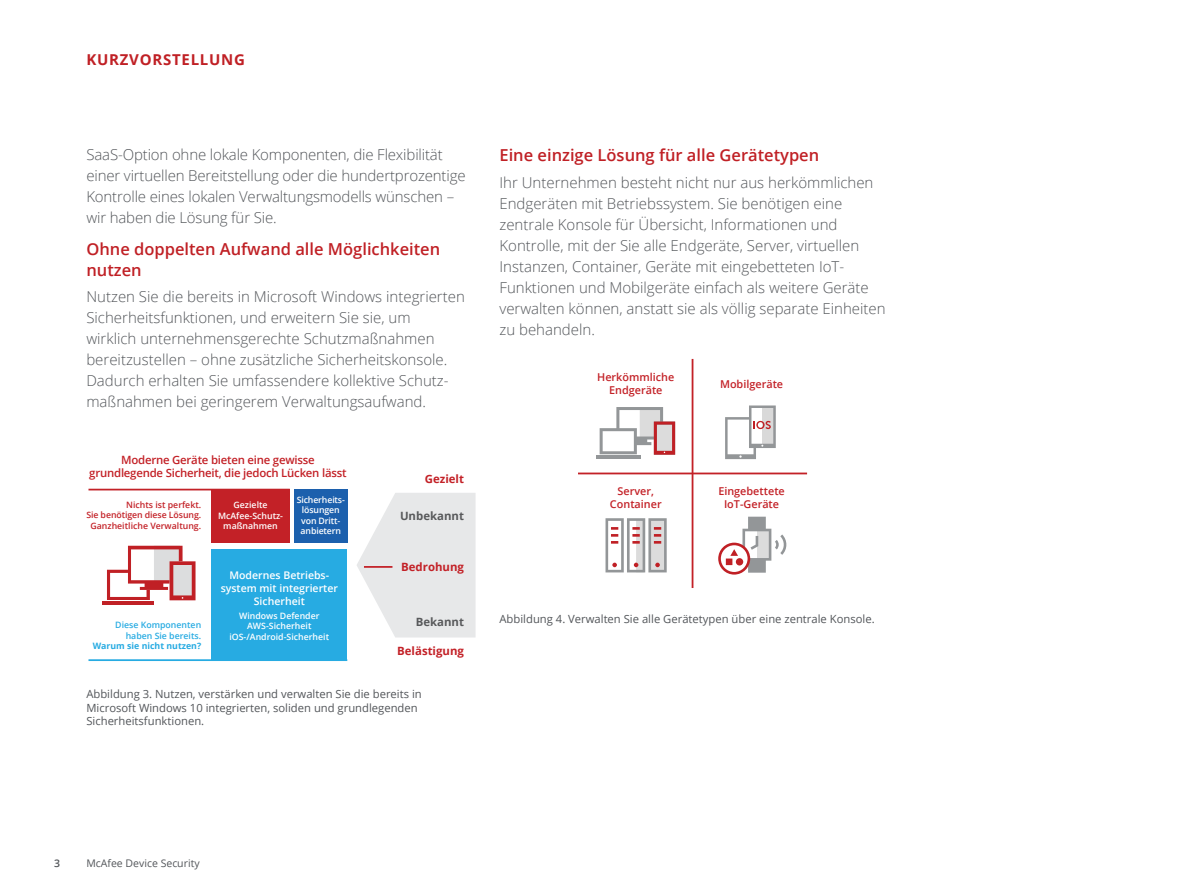
<style>
.page{position:relative;width:1188px;height:891px;background:#fff}
.page>*{position:absolute;margin:0;border:0;box-sizing:border-box;transform-origin:0 0}
.t1{font:600 16.5px/21px "Open Sans";color:#c02025}
.t2{font:300 15px/21px "Open Sans";color:#53565a}
.t3{font:700 15px "Open Sans";letter-spacing:.05em;color:#c02025}
.t4{font:600 11.4px/13.6px "Open Sans";letter-spacing:-.02em;color:#c32127;text-align:center}
.t5{font:700 11.4px "Open Sans";color:#c32127}
.t6{font:700 11.4px "Open Sans";color:#58595b}
.t7{font:11.25px/13.5px "Open Sans";color:#53565a}
.t8{font:600 10.8px/13px "Open Sans";color:#c32127;text-align:center}
.t9{font:600 10.5px/12.6px "Open Sans";color:#fff;text-align:center}
.t10{font:10.5px "Open Sans";color:#53565a}
.t11{font:600 10.5px "Open Sans";color:#53565a}
.t12{font:600 8.7px/10.5px "Open Sans";color:#fff;text-align:center}
.t13{font:600 8.7px/10.5px "Open Sans";color:#c32127;text-align:right}
.t14{font:600 8.7px/10.5px "Open Sans";color:#27abe2;text-align:right}
.t15{font:700 8.7px "Open Sans";color:#27abe2}
</style>
<div class="page">
<svg style="left:357px;top:493px;width:119px;height:145px"></svg>
<hr style="left:103px;top:601px;width:51px;height:4px;background:#c02025">
<svg style="left:107px;top:546px;width:89px;height:54px"></svg>
<div style="left:211px;top:490px;width:79px;height:53px;background:#c32127"></div>
<div style="left:211px;top:549px;width:136px;height:111px;background:#27abe2"></div>
<div style="left:294px;top:490px;width:53px;height:53px;background:#1c60ad"></div>
<hr style="left:89px;top:659px;width:258px;height:2px;background:#27abe2">
<hr style="left:89px;top:489px;width:201px;height:1px;background:#c32127">
<hr style="left:364px;top:566px;width:28px;height:2px;background:#c32127">
<hr style="left:692px;top:359px;width:1px;height:229px;background:#c32127">
<hr style="left:578px;top:473px;width:229px;height:1px;background:#c32127">
<svg style="left:606px;top:518px;width:61px;height:54px"></svg>
<hr style="left:596px;top:455px;width:44px;height:3px;background:#939698">
<svg style="left:600px;top:407px;width:75px;height:48px"></svg>
<svg style="left:725px;top:405px;width:51px;height:54px"></svg>
<svg style="left:718px;top:517px;width:69px;height:58px"></svg>
<p class="t3" style="left:86px;top:49px;width:160px">KURZVORSTELLUNG</p>
<p class="t2" style="left:86px;top:144px;width:381px">SaaS-Option ohne lokale Komponenten, die Flexibilität einer virtuellen Bereitstellung oder die hundertprozentige Kontrolle eines lokalen Verwaltungsmodells wünschen – wir haben die Lösung für Sie.</p>
<p class="t1" style="left:86px;top:238px;width:355px">Ohne doppelten Aufwand alle Möglichkeiten nutzen</p>
<p class="t2" style="left:86px;top:286px;width:380px">Nutzen Sie die bereits in Microsoft Windows integrierten Sicherheitsfunktionen, und erweitern Sie sie, um<br>wirklich unternehmensgerechte Schutzmaßnahmen bereitzustellen – ohne zusätzliche Sicherheitskonsole.<br>Dadurch erhalten Sie umfassendere kollektive Schutz&shy;maßnahmen bei geringerem Verwaltungsaufwand.</p>
<p class="t4" style="left:89px;top:452px;width:259px">Moderne Geräte bieten eine gewisse grundlegende Sicherheit, die jedoch Lücken lässt</p>
<p class="t13" style="left:86px;top:499px;width:116px">Nichts ist perfekt.<br>Sie benötigen diese Lösung.<br>Ganzheitliche Verwaltung.</p>
<p class="t12" style="left:297px;top:494px;width:50px">Sicherheits&shy;lösungen von Dritt&shy;anbietern</p>
<p class="t12" style="left:218px;top:500px;width:67px">Gezielte<br>McAfee-Schutz&shy;maßnahmen</p>
<p class="t14" style="left:115px;top:620px;width:87px">Diese Komponenten haben Sie bereits.</p>
<p class="t15" style="left:93px;top:640px;width:110px">Warum sie nicht nutzen?</p>
<p class="t9" style="left:221px;top:569px;width:119px">Modernes Betriebs&shy;system mit integrierter<br>Sicherheit</p>
<p class="t12" style="left:229px;top:610px;width:101px">Windows Defender<br>AWS-Sicherheit iOS-/Android-Sicherheit</p>
<p class="t5" style="left:425px;top:471px;width:41px">Gezielt</p>
<p class="t6" style="left:400px;top:508px;width:65px">Unbekannt</p>
<p class="t5" style="left:401px;top:559px;width:64px">Bedrohung</p>
<p class="t6" style="left:416px;top:613px;width:50px">Bekannt</p>
<p class="t5" style="left:397px;top:642px;width:68px">Belästigung</p>
<p class="t7" style="left:86px;top:687px;width:337px">Abbildung 3. Nutzen, verstärken und verwalten Sie die bereits in<br>Microsoft Windows 10 integrierten, soliden und grundlegenden<br>Sicherheitsfunktionen.</p>
<p class="t1" style="left:500px;top:144px;width:321px">Eine einzige Lösung für alle Gerätetypen</p>
<p class="t2" style="left:500px;top:171px;width:388px">Ihr Unternehmen besteht nicht nur aus herkömmlichen Endgeräten mit Betriebssystem. Sie benötigen eine zentrale Konsole für Übersicht, Informationen und Kontrolle, mit der Sie alle Endgeräte, Server, virtuellen Instanzen, Container, Geräte mit eingebetteten IoT-Funktionen und Mobilgeräte einfach als weitere Geräte verwalten können, anstatt sie als völlig separate Einheiten zu behandeln.</p>
<p class="t8" style="left:597px;top:371px;width:79px">Herkömmliche<br>Endgeräte</p>
<p class="t8" style="left:610px;top:484px;width:53px">Server,<br>Container</p>
<p class="t8" style="left:720px;top:378px;width:65px">Mobilgeräte</p>
<p class="t8" style="left:718px;top:484px;width:68px">Eingebettete<br>IoT-Geräte</p>
<p class="t7" style="left:500px;top:612px;width:377px">Abbildung 4. Verwalten Sie alle Gerätetypen über eine zentrale Konsole.</p>
<p class="t11" style="left:54px;top:856px;width:7px">3</p>
<p class="t10" style="left:86px;top:856px;width:115px">McAfee Device Security</p>
</div>
